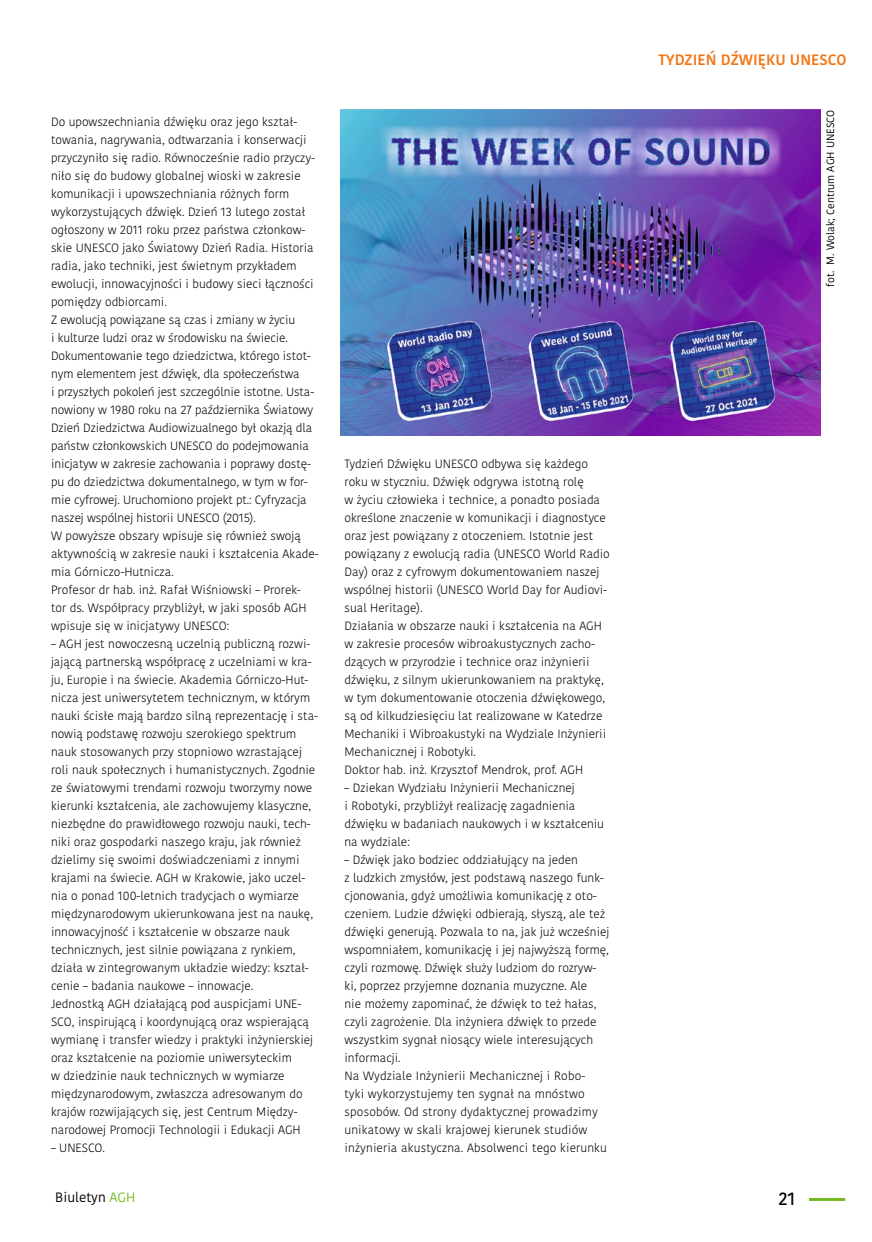
<style>
.page{position:relative;width:872px;height:1242px;background:#fff}
.page>*{position:absolute;margin:0;border:0;box-sizing:border-box;transform-origin:0 0}
.t1{font:500 18px "Kohinoor Bangla";color:#000}
.t2{font:600 15px "Kohinoor Bangla";color:#f27514}
.t3{font:13.5px "Kohinoor Bangla";color:#000}
.t4{font:300 12px/18px "Kohinoor Bangla";color:#000}
.t5{font:10.5px "Kohinoor Bangla";color:#000}
.s1{color:#74bb23}
</style>
<div class="page">
<hr style="left:809px;top:1198px;width:36px;height:3px;background:#74bb23">
<img style="left:341px;top:110px;width:480px;height:325px">
<p class="t4" style="left:51px;top:113px;width:269px">Do upowszechniania dźwięku oraz jego kształ&shy;towania, nagrywania, odtwarzania i konserwacji przyczyniło się radio. Równocześnie radio przyczy&shy;niło się do budowy globalnej wioski w zakresie komunikacji i upowszechniania różnych form wykorzystujących dźwięk. Dzień 13 lutego został ogłoszony w 2011 roku przez państwa członkow&shy;skie UNESCO jako Światowy Dzień Radia. Historia radia, jako techniki, jest świetnym przykładem ewolucji, innowacyjności i budowy sieci łączności pomiędzy odbiorcami.<br>Z ewolucją powiązane są czas i zmiany w życiu<br>i kulturze ludzi oraz w środowisku na świecie.<br>Dokumentowanie tego dziedzictwa, którego istot&shy;nym elementem jest dźwięk, dla społeczeństwa<br>i przyszłych pokoleń jest szczególnie istotne. Usta&shy;nowiony w 1980 roku na 27 października Światowy Dzień Dziedzictwa Audiowizualnego był okazją dla państw członkowskich UNESCO do podejmowania inicjatyw w zakresie zachowania i poprawy dostę&shy;pu do dziedzictwa dokumentalnego, w tym w for&shy;mie cyfrowej. Uruchomiono projekt pt.: Cyfryzacja naszej wspólnej historii UNESCO (2015).<br>W powyższe obszary wpisuje się również swoją aktywnością w zakresie nauki i kształcenia Akade&shy;mia Górniczo-Hutnicza.<br>Profesor dr hab. inż. Rafał Wiśniowski – Prorek&shy;tor ds. Współpracy przybliżył, w jaki sposób AGH wpisuje się w inicjatywy UNESCO:</p>
<p class="t4" style="left:51px;top:635px;width:268px">– AGH jest nowoczesną uczelnią publiczną rozwi&shy;jającą partnerską współpracę z uczelniami w kra&shy;ju, Europie i na świecie. Akademia Górniczo-Hut&shy;nicza jest uniwersytetem technicznym, w którym nauki ścisłe mają bardzo silną reprezentację i sta&shy;nowią podstawę rozwoju szerokiego spektrum nauk stosowanych przy stopniowo wzrastającej roli nauk społecznych i humanistycznych. Zgodnie ze światowymi trendami rozwoju tworzymy nowe kierunki kształcenia, ale zachowujemy klasyczne, niezbędne do prawidłowego rozwoju nauki, tech&shy;niki oraz gospodarki naszego kraju, jak również dzielimy się swoimi doświadczeniami z innymi krajami na świecie. AGH w Krakowie, jako uczel&shy;nia o ponad 100-letnich tradycjach o wymiarze międzynarodowym ukierunkowana jest na naukę, innowacyjność i kształcenie w obszarze nauk technicznych, jest silnie powiązana z rynkiem, działa w zintegrowanym układzie wiedzy: kształ&shy;cenie – badania naukowe – innowacje.<br>Jednostką AGH działającą pod auspicjami UNE-SCO, inspirującą i koordynującą oraz wspierającą wymianę i transfer wiedzy i praktyki inżynierskiej oraz kształcenie na poziomie uniwersyteckim<br>w dziedzinie nauk technicznych w wymiarze międzynarodowym, zwłaszcza adresowanym do krajów rozwijających się, jest Centrum Między&shy;narodowej Promocji Technologii i Edukacji AGH</p>
<p class="t4" style="left:51px;top:1139px;width:55px">– UNESCO.</p>
<p class="t4" style="left:344px;top:455px;width:267px">Tydzień Dźwięku UNESCO odbywa się każdego roku w styczniu. Dźwięk odgrywa istotną rolę<br>w życiu człowieka i technice, a ponadto posiada określone znaczenie w komunikacji i diagnostyce oraz jest powiązany z otoczeniem. Istotnie jest powiązany z ewolucją radia (UNESCO World Radio Day) oraz z cyfrowym dokumentowaniem naszej wspólnej historii (UNESCO World Day for Audiovi&shy;sual Heritage).<br>Działania w obszarze nauki i kształcenia na AGH w zakresie procesów wibroakustycznych zacho&shy;dzących w przyrodzie i technice oraz inżynierii dźwięku, z silnym ukierunkowaniem na praktykę, w tym dokumentowanie otoczenia dźwiękowego, są od kilkudziesięciu lat realizowane w Katedrze Mechaniki i Wibroakustyki na Wydziale Inżynierii Mechanicznej i Robotyki.<br>Doktor hab. inż. Krzysztof Mendrok, prof. AGH</p>
<p class="t4" style="left:344px;top:779px;width:261px">– Dziekan Wydziału Inżynierii Mechanicznej<br>i Robotyki, przybliżył realizację zagadnienia dźwięku w badaniach naukowych i w kształceniu na wydziale:</p>
<p class="t4" style="left:344px;top:851px;width:266px">– Dźwięk jako bodziec oddziałujący na jeden<br>z ludzkich zmysłów, jest podstawą naszego funk&shy;cjonowania, gdyż umożliwia komunikację z oto&shy;czeniem. Ludzie dźwięki odbierają, słyszą, ale też dźwięki generują. Pozwala to na, jak już wcześniej wspomniałem, komunikację i jej najwyższą formę, czyli rozmowę. Dźwięk służy ludziom do rozryw&shy;ki, poprzez przyjemne doznania muzyczne. Ale<br>nie możemy zapominać, że dźwięk to też hałas, czyli zagrożenie. Dla inżyniera dźwięk to przede wszystkim sygnał niosący wiele interesujących informacji.<br>Na Wydziale Inżynierii Mechanicznej i Robo-<br>tyki wykorzystujemy ten sygnał na mnóstwo sposobów. Od strony dydaktycznej prowadzimy unikatowy w skali krajowej kierunek studiów inżynieria akustyczna. Absolwenci tego kierunku</p>
<p class="t2" style="left:658px;top:47px;width:17px">TYDZIE</p>
<p class="t2" style="left:705px;top:47px;width:124px">Ń DŹWI ĘKU UNESCO</p>
<p class="t5" style="left:822px;top:286px;width:178px;rotate:-90deg">fot. M. Wolak; Centrum AGH UNESCO</p>
<p class="t3" style="left:55px;top:1187px;width:82px">Biuletyn <span class="s1">AGH</span></p>
<h1 class="t1" style="left:778px;top:1184px;width:19px">21</h1>
</div>
